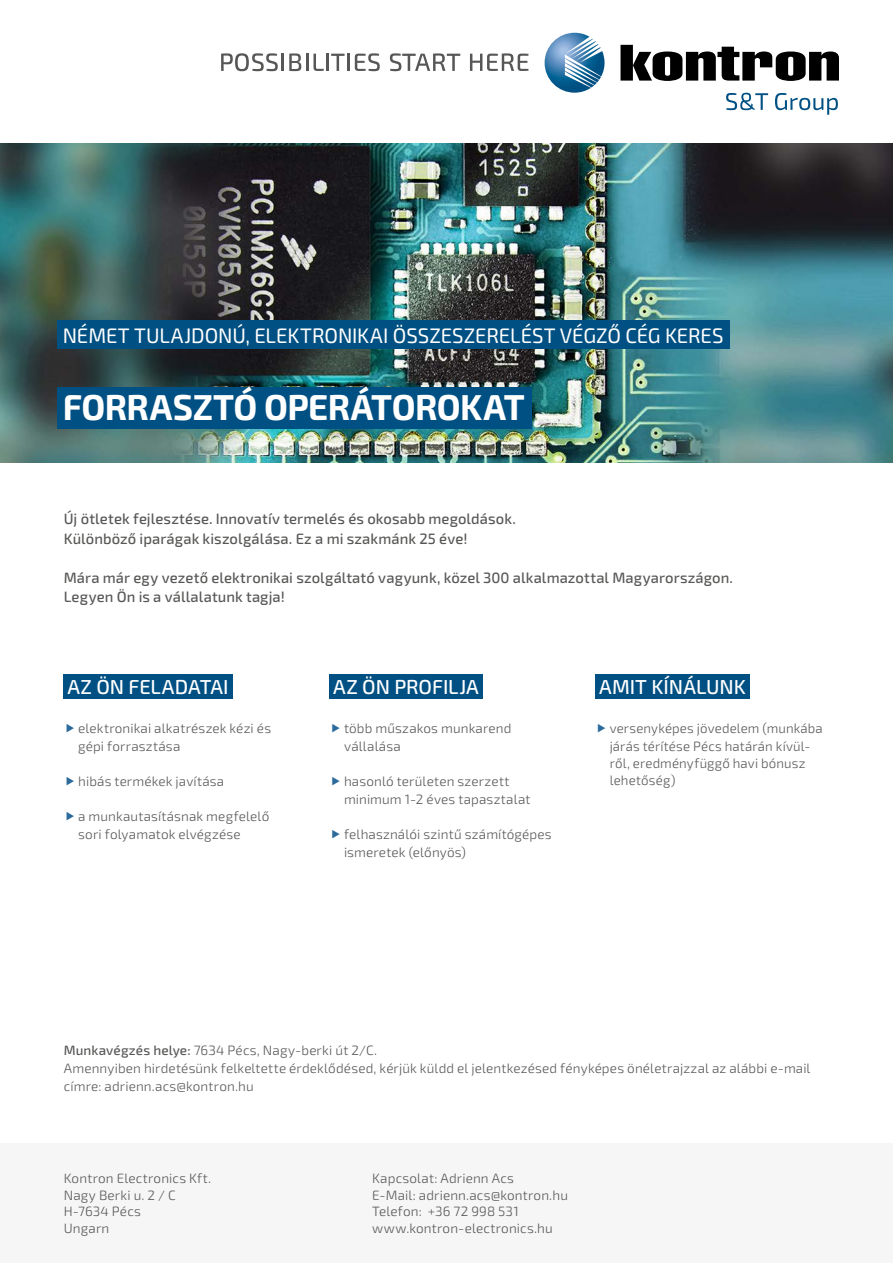
<style>
.page{position:relative;width:893px;height:1263px;background:#fff}
.page>*{position:absolute;margin:0;border:0;box-sizing:border-box;transform-origin:0 0}
.t1{font:700 36px "Sn T";letter-spacing:-.015em;color:#fff}
.t2{font:21px "Sn T";letter-spacing:-.005em;color:#fff}
.t3{font:500 20.25px "Sn T";letter-spacing:-.005em;color:#fff}
.t4{font:500 15px/19.5px "Sn T";letter-spacing:.01em;color:#575756}
.t5{font:300 13.5px/18px "Sn T";letter-spacing:.01em;color:#575756}
.s1{font-weight:500}
</style>
<div class="page">
<img style="left:0;top:143px;width:893px;height:319px">
<div style="left:57px;top:387px;width:475px;height:42px;background:#005083"></div>
<div style="left:57px;top:321px;width:673px;height:28px;background:#005083"></div>
<img style="left:545px;top:33px;width:59px;height:60px">
<svg style="left:620px;top:45px;width:219px;height:36px"></svg>
<svg style="left:221px;top:53px;width:103px;height:18px"></svg>
<hr style="left:326px;top:54px;width:3px;height:17px;background:#575756">
<svg style="left:331px;top:54px;width:14px;height:17px"></svg>
<hr style="left:347px;top:54px;width:3px;height:17px;background:#575756">
<svg style="left:355px;top:53px;width:25px;height:18px"></svg>
<svg style="left:390px;top:53px;width:70px;height:18px"></svg>
<svg style="left:470px;top:53px;width:58px;height:18px"></svg>
<svg style="left:726px;top:93px;width:42px;height:17px"></svg>
<svg style="left:775px;top:93px;width:63px;height:22px"></svg>
<div style="left:64px;top:674px;width:169px;height:25px;background:#005083"></div>
<div style="left:330px;top:674px;width:153px;height:25px;background:#005083"></div>
<div style="left:595px;top:674px;width:155px;height:25px;background:#005083"></div>
<div style="left:0;top:1144px;width:893px;height:119px;background:#f6f6f6"></div>
<h2 class="t2" style="left:63px;top:323px;width:662px">NÉMET TULAJDONÚ, ELEKTRONIKAI ÖSSZESZERELÉST VÉGZŐ CÉG KERES</h2>
<h1 class="t1" style="left:63px;top:385px;width:463px">FORRASZTÓ OPERÁTOROKAT</h1>
<p class="t4" style="left:64px;top:510px;width:453px">Új ötletek fejlesztése. Innovatív termelés és okosabb megoldások.<br>Különböző iparágak kiszolgálása. Ez a mi szakmánk 25 éve!</p>
<p class="t4" style="left:64px;top:568px;width:671px">Mára már egy vezető elektronikai szolgáltató vagyunk, közel 300 alkalmazottal Magyarországon.<br>Legyen Ön is a vállalatunk tagja!</p>
<h3 class="t3" style="left:67px;top:675px;width:163px">AZ ÖN FELADATAI</h3>
<h3 class="t3" style="left:333px;top:675px;width:147px">AZ ÖN PROFILJA</h3>
<h3 class="t3" style="left:599px;top:675px;width:148px">AMIT KÍNÁLUNK</h3>
<p class="t5" style="left:78px;top:720px;width:194px">elektronikai alkatrészek kézi és gépi forrasztása</p>
<p class="t5" style="left:78px;top:773px;width:148px">hibás termékek javítása</p>
<p class="t5" style="left:78px;top:808px;width:193px">a munkautasításnak megfelelő sori folyamatok elvégzése</p>
<p class="t5" style="left:610px;top:720px;width:214px;line-height:17.2px">versenyképes jövedelem (munkába járás térítése Pécs határán kívül&shy;ről, eredményfüggő havi bónusz lehetőség)</p>
<p class="t5" style="left:344px;top:720px;width:169px">több műszakos munkarend vállalása</p>
<p class="t5" style="left:344px;top:773px;width:188px">hasonló területen szerzett minimum 1-2 éves tapasztalat</p>
<p class="t5" style="left:344px;top:826px;width:209px">felhasználói szintű számítógépes ismeretek (előnyös)</p>
<p class="t5" style="left:64px;top:1041px;width:748px"><span class="s1">Munkavégzés helye:</span> 7634 Pécs, Nagy-berki út 2/C.<br>Amennyiben hirdetésünk felkeltette érdeklődésed, kérjük küldd el jelentkezésed fényképes önéletrajzzal az alábbi e-mail címre: adrienn.acs@kontron.hu</p>
<p class="t5" style="left:64px;top:1171px;width:149px;line-height:16.5px">Kontron Electronics Kft.<br>Nagy Berki u. 2 / C<br>H-7634 Pécs<br>Ungarn</p>
<p class="t5" style="left:372px;top:1171px;width:197px;line-height:16.5px">Kapcsolat: Adrienn Acs<br>E-Mail: adrienn.acs@kontron.hu<br>Telefon: +36 72 998 531 www.kontron-electronics.hu</p>
</div>
